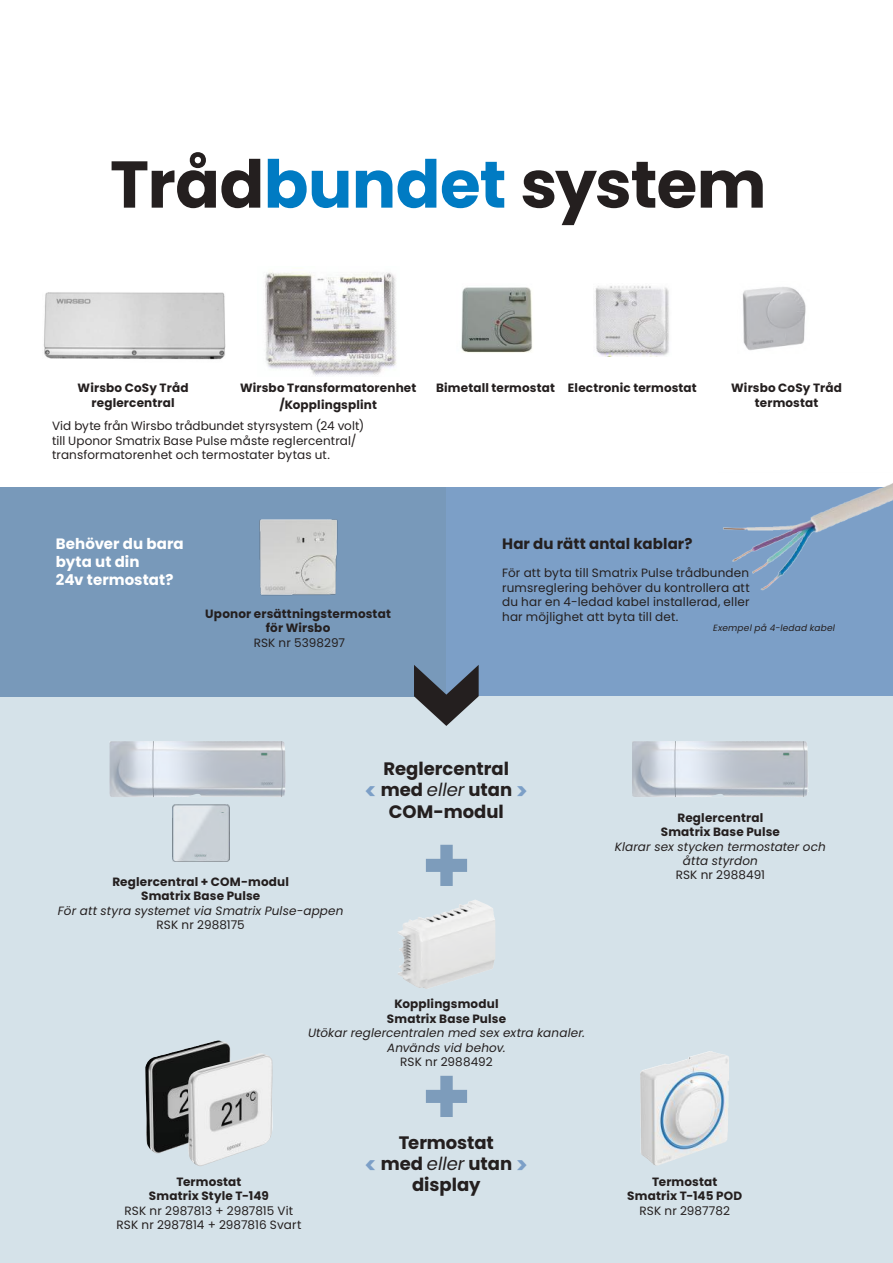
<style>
.page{position:relative;width:893px;height:1263px;background:#fff}
.page>*{position:absolute;margin:0;border:0;box-sizing:border-box;transform-origin:0 0}
.t1{font:700 66px "Poppins";letter-spacing:-.01em;color:#241f1f}
.t2{font:700 18px/21px "Poppins";color:#241f1f;text-align:center}
.t3{font:700 15px/18px "Poppins";letter-spacing:.005em;color:#fff}
.t4{font:700 15px "Poppins";letter-spacing:.005em;color:#241f1f}
.t5{font:12px/14.4px "Poppins";letter-spacing:.005em;color:#241f1f;text-align:center}
.t6{font:700 12px/14.4px "Poppins";letter-spacing:.015em;color:#241f1f;text-align:center}
.t7{font:italic 12px/14.4px "Poppins";letter-spacing:.01em;color:#241f1f;text-align:center}
.t8{font:italic 9px "Poppins";letter-spacing:.02em;color:#241f1f}
.s1{color:#007bc3}
.s2{font-size:22.5px;color:#7c9fc7}
.s3{font-weight:400;font-style:italic}
</style>
<div class="page">
<div style="left:0;top:694px;width:893px;height:569px;background:#d5e2e9"></div>
<img style="left:265px;top:272px;width:132px;height:104px">
<img style="left:43px;top:292px;width:183px;height:68px">
<img style="left:595px;top:286px;width:74px;height:71px">
<img style="left:742px;top:287px;width:64px;height:64px">
<img style="left:406px;top:900px;width:69px;height:23px">
<img style="left:109px;top:741px;width:177px;height:56px">
<img style="left:172px;top:805px;width:57px;height:57px">
<img style="left:640px;top:1051px;width:71px;height:97px">
<img style="left:145px;top:1040px;width:85px;height:113px">
<img style="left:188px;top:1053px;width:85px;height:113px">
<img style="left:632px;top:741px;width:177px;height:56px">
<svg style="left:426px;top:1076px;width:41px;height:41px"></svg>
<div style="left:0;top:487px;width:446px;height:210px;background:#7899ba"></div>
<div style="left:446px;top:487px;width:447px;height:209px;background:#7c9fc7"></div>
<svg style="left:426px;top:845px;width:41px;height:41px"></svg>
<img style="left:723px;top:483px;width:170px;height:107px">
<img style="left:259px;top:519px;width:79px;height:77px">
<svg style="left:414px;top:665px;width:65px;height:61px"></svg>
<img style="left:461px;top:287px;width:71px;height:66px">
<h1 class="t1" style="left:110px;top:146px;width:658px">Tråd<span class="s1">bundet</span> system</h1>
<p class="t6" style="left:78px;top:381px;width:112px">Wirsbo CoSy Tråd reglercentral</p>
<p class="t6" style="left:568px;top:381px;width:130px">Electronic termostat</p>
<p class="t6" style="left:240px;top:380px;width:178px;line-height:16.5px">Wirsbo Transformatorenhet /Kopplingsplint</p>
<p class="t6" style="left:436px;top:381px;width:120px">Bimetall termostat</p>
<p class="t6" style="left:731px;top:381px;width:112px">Wirsbo CoSy Tråd termostat</p>
<p class="t5" style="left:52px;top:419px;width:314px;text-align:left">Vid byte från Wirsbo trådbundet styrsystem (24 volt) till Uponor Smatrix Base Pulse måste reglercentral/ transformatorenhet och termostater bytas ut.</p>
<p class="t3" style="left:56px;top:534px;width:129px">Behöver du bara byta ut din<br>24v termostat?</p>
<p class="t6" style="left:205px;top:607px;width:187px">Uponor ersättningstermostat för Wirsbo</p>
<p class="t5" style="left:254px;top:635px;width:93px">RSK nr 5398297</p>
<p class="t4" style="left:502px;top:535px;width:192px">Har du rätt antal kablar?</p>
<p class="t5" style="left:502px;top:566px;width:249px;text-align:justify">För att byta till Smatrix Pulse trådbunden rumsreglering behöver du kontrollera att du har en 4-ledad kabel installerad, eller har möjlighet att byta till det.</p>
<p class="t8" style="left:713px;top:623px;width:124px">Exempel på 4-ledad kabel</p>
<h2 class="t2" style="left:365px;top:758px;width:165px">Reglercentral<br><span class="s2">&lt;</span> med <span class="s3">eller</span> utan <span class="s2">&gt;<br></span>COM-modul</h2>
<p class="t6" style="left:112px;top:874px;width:178px">Reglercentral + COM-modul<br>Smatrix Base Pulse</p>
<p class="t7" style="left:58px;top:903px;width:287px">För att styra systemet via Smatrix Pulse-appen</p>
<p class="t5" style="left:157px;top:917px;width:90px">RSK nr 2988175</p>
<p class="t6" style="left:387px;top:997px;width:121px">Kopplingsmodul<br>Smatrix Base Pulse</p>
<p class="t7" style="left:308px;top:1026px;width:278px">Utökar reglercentralen med sex extra kanaler.<br>Används vid behov.</p>
<p class="t5" style="left:400px;top:1055px;width:94px">RSK nr 2988492</p>
<p class="t6" style="left:149px;top:1174px;width:121px">Termostat<br>Smatrix Style T-149</p>
<p class="t5" style="left:117px;top:1203px;width:186px">RSK nr 2987813 + 2987815 Vit<br>RSK nr 2987814 + 2987816 Svart</p>
<h2 class="t2" style="left:365px;top:1133px;width:165px">Termostat<br><span class="s2">&lt;</span> med <span class="s3">eller</span> utan <span class="s2">&gt; </span>display</h2>
<p class="t6" style="left:661px;top:810px;width:121px">Reglercentral<br>Smatrix Base Pulse</p>
<p class="t7" style="left:615px;top:839px;width:212px">Klarar sex stycken termostater och åtta styrdon</p>
<p class="t5" style="left:676px;top:868px;width:91px">RSK nr 2988491</p>
<p class="t6" style="left:627px;top:1174px;width:116px">Termostat<br>Smatrix T-145 POD</p>
<p class="t5" style="left:639px;top:1203px;width:92px">RSK nr 2987782</p>
</div>
